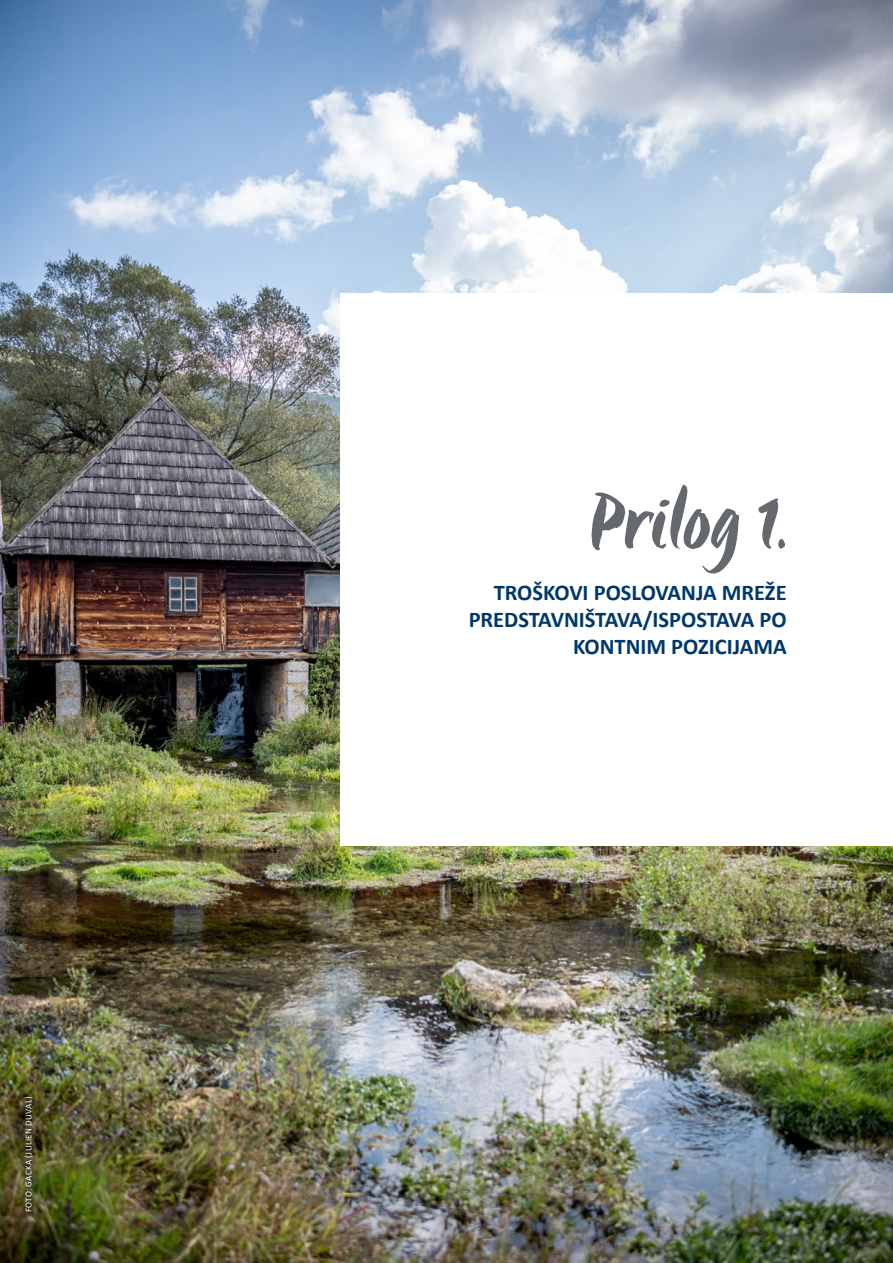
<style>
.page{position:relative;width:893px;height:1263px;background:#fff}
.page>*{position:absolute;margin:0;border:0;box-sizing:border-box;transform-origin:0 0}
.t1{font:82.5px "Origo PRO";letter-spacing:.005em;color:#65686c}
.t2{font:700 22.5px/27px "Calibri";color:#003869;text-align:right}
.t3{font:9px "Calibri";letter-spacing:.04em;color:#fff}
</style>
<div class="page">
<img style="left:0;top:0;width:893px;height:1263px">
<div style="left:21px;top:1093px;width:15px;height:123px;background:#000;opacity:.75"></div>
<div style="left:340px;top:293px;width:553px;height:553px;background:#fff"></div>
<p class="t3" style="left:22px;top:1212px;width:118px;rotate:-90deg">FOTO: GACKA (JULIEN DUVAL)</p>
<h1 class="t1" style="left:591px;top:462px;width:197px">Prilog 1.</h1>
<p class="t2" style="left:469px;top:578px;width:319px">TROŠKOVI POSLOVANJA MREŽE<br>PREDSTAVNIŠTAVA/ISPOSTAVA PO<br>KONTNIM POZICIJAMA</p>
</div>
